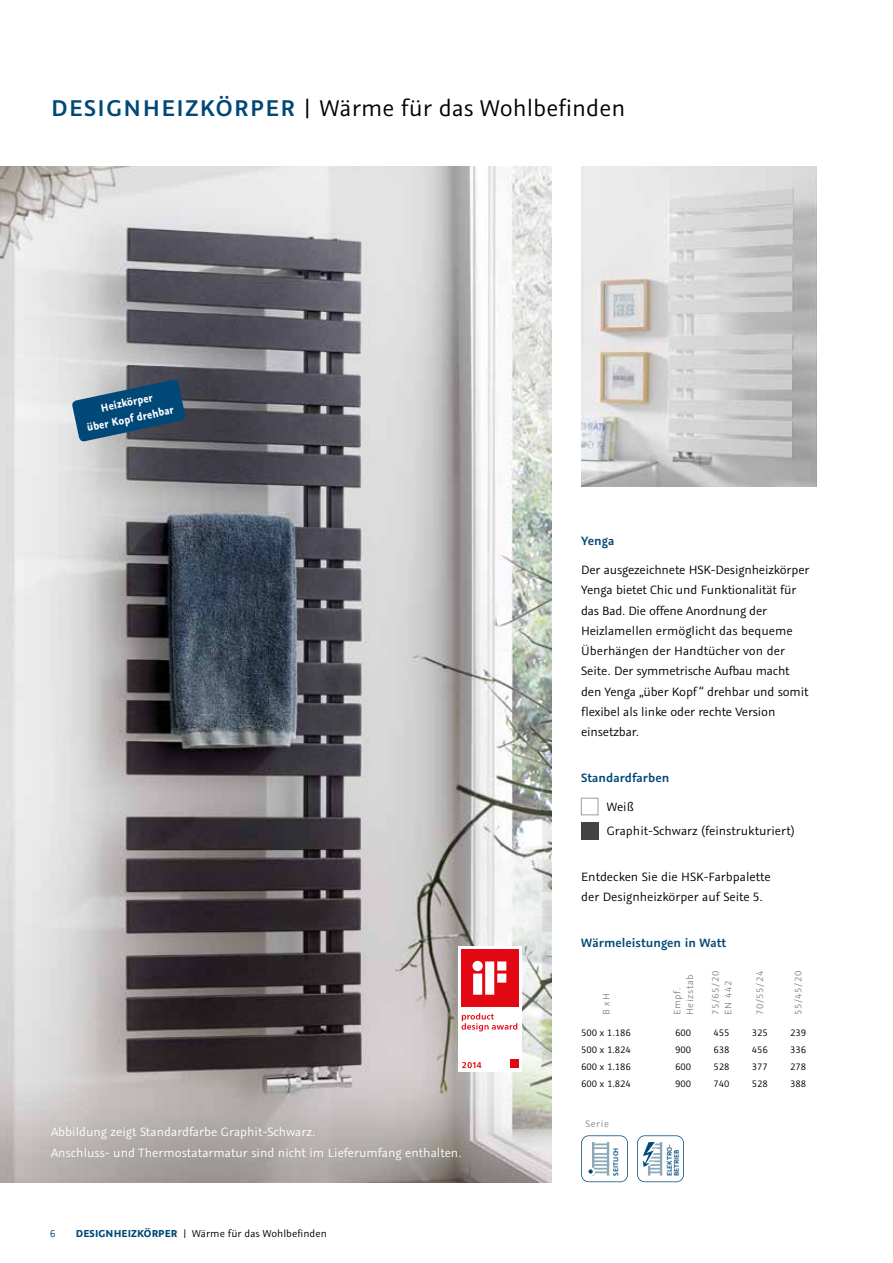
<style>
.page{position:relative;width:893px;height:1263px;background:#fff}
.page>*{position:absolute;margin:0;border:0;box-sizing:border-box;transform-origin:0 0}
.t1{font:25.5px "Graublau Sans";color:#000}
.t2{font:13.5px/20.2px "Graublau Sans";letter-spacing:-.01em;color:#000}
.t3{font:13.5px/20.2px "Graublau Sans";color:#fff}
.t4{font:600 13.5px "Graublau Sans";color:#004878}
.t5{font:700 12px/16.5px "Graublau Sans";color:#fff;text-align:center;scale:.9 1}
.t6{font:11.25px "Graublau Sans";color:#000}
.t7{font:11.25px "Graublau Sans";color:#004878}
.t8{font:10.5px "Graublau Sans";color:#000}
.t9{font:10.5px/12.6px "Graublau Sans";letter-spacing:.06em;color:#878787}
.t10{font:600 7.5px/6.8px "Graublau Sans";color:#004878}
.s1{font-weight:600;color:#004878}
.s2{font-weight:700;color:#004878}
</style>
<div class="page">
<img style="left:0;top:167px;width:551px;height:1015px">
<div style="left:458px;top:946px;width:64px;height:125px;background:#fff"></div>
<div style="left:461px;top:949px;width:57px;height:58px;background:#e30613"></div>
<svg style="left:472px;top:961px;width:34px;height:34px"></svg>
<div style="left:510px;top:1059px;width:9px;height:9px;background:#e30613"></div>
<svg style="left:461px;top:1013px;width:56px;height:18px"></svg>
<svg style="left:462px;top:1062px;width:19px;height:6px"></svg>
<svg style="left:581px;top:1135px;width:47px;height:47px"></svg>
<img style="left:581px;top:167px;width:235px;height:319px">
<svg style="left:637px;top:1135px;width:47px;height:47px"></svg>
<div style="left:581px;top:798px;width:17px;height:17px;background:#fff;border:1px solid #9d9d9c"></div>
<div style="left:581px;top:822px;width:17px;height:17px;background:#444343"></div>
<svg style="left:71px;top:379px;width:115px;height:63px;background:#356281"></svg>
<h1 class="t1" style="left:51px;top:92px;width:576px"><span class="s1">DESIGNHEIZKÖRPER</span> | Wärme für das Wohlbefinden</h1>
<p class="t5" style="left:82px;top:403px;width:100px;rotate:-12deg">Heizkörper<br>über Kopf drehbar</p>
<p class="t3" style="left:51px;top:1122px;width:412px">Abbildung zeigt Standardfarbe Graphit-Schwarz.<br>Anschluss- und Thermostatarmatur sind nicht im Lieferumfang enthalten.</p>
<p class="t7" style="left:50px;top:1227px;width:7px">6</p>
<p class="t6" style="left:76px;top:1227px;width:252px"><span class="s2">DESIGNHEIZKÖRPER</span> | Wärme für das Wohlbefinden</p>
<p class="t4" style="left:581px;top:533px;width:35px">Yenga</p>
<p class="t2" style="left:581px;top:560px;width:230px">Der ausgezeichnete HSK-Designheizkörper Yenga bietet Chic und Funktionalität für das Bad. Die offene Anordnung der Heizlamellen ermöglicht das bequeme Überhängen der Handtücher von der Seite. Der symmetrische Aufbau macht den Yenga „über Kopf ‘‘ drehbar und somit flexibel als linke oder rechte Version einsetzbar.</p>
<p class="t4" style="left:581px;top:769px;width:90px">Standardfarben</p>
<p class="t2" style="left:607px;top:794px;width:189px;line-height:24.5px">Weiß<br>Graphit-Schwarz (feinstrukturiert)</p>
<p class="t2" style="left:581px;top:867px;width:191px">Entdecken Sie die HSK-Farbpalette der Designheizkörper auf Seite 5.</p>
<p class="t4" style="left:581px;top:934px;width:147px">Wärmeleistungen in Watt</p>
<p class="t9" style="left:600px;top:1015px;width:24px;rotate:-90deg">B x H</p>
<p class="t9" style="left:671px;top:1015px;width:43px;rotate:-90deg">Empf.<br>Heizstab</p>
<p class="t9" style="left:709px;top:1015px;width:46px;rotate:-90deg">75/65/20<br>EN 442</p>
<p class="t9" style="left:754px;top:1015px;width:46px;rotate:-90deg">70/55/24</p>
<p class="t9" style="left:792px;top:1015px;width:46px;rotate:-90deg">55/45/20</p>
<p class="t8" style="left:581px;top:1026px;width:51px">500 x 1.186</p>
<p class="t8" style="left:675px;top:1026px;width:18px">600</p>
<p class="t8" style="left:713px;top:1026px;width:18px">455</p>
<p class="t8" style="left:752px;top:1026px;width:18px">325</p>
<p class="t8" style="left:790px;top:1026px;width:18px">239</p>
<p class="t8" style="left:581px;top:1043px;width:51px">500 x 1.824</p>
<p class="t8" style="left:675px;top:1043px;width:18px">900</p>
<p class="t8" style="left:713px;top:1043px;width:18px">638</p>
<p class="t8" style="left:752px;top:1043px;width:18px">456</p>
<p class="t8" style="left:790px;top:1043px;width:18px">336</p>
<p class="t8" style="left:581px;top:1060px;width:51px">600 x 1.186</p>
<p class="t8" style="left:675px;top:1060px;width:18px">600</p>
<p class="t8" style="left:713px;top:1060px;width:18px">528</p>
<p class="t8" style="left:752px;top:1060px;width:18px">377</p>
<p class="t8" style="left:790px;top:1060px;width:18px">278</p>
<p class="t8" style="left:581px;top:1077px;width:51px">600 x 1.824</p>
<p class="t8" style="left:675px;top:1077px;width:18px">900</p>
<p class="t8" style="left:713px;top:1077px;width:18px">740</p>
<p class="t8" style="left:752px;top:1077px;width:18px">528</p>
<p class="t8" style="left:790px;top:1077px;width:18px">388</p>
<p class="t9" style="left:585px;top:1117px;width:25px">Serie</p>
<p class="t10" style="left:612px;top:1176px;width:30px;rotate:-90deg">SEITLICH</p>
<p class="t10" style="left:666px;top:1176px;width:34px;rotate:-90deg">ELEKTRO-<br>BETRIEB</p>
</div>
